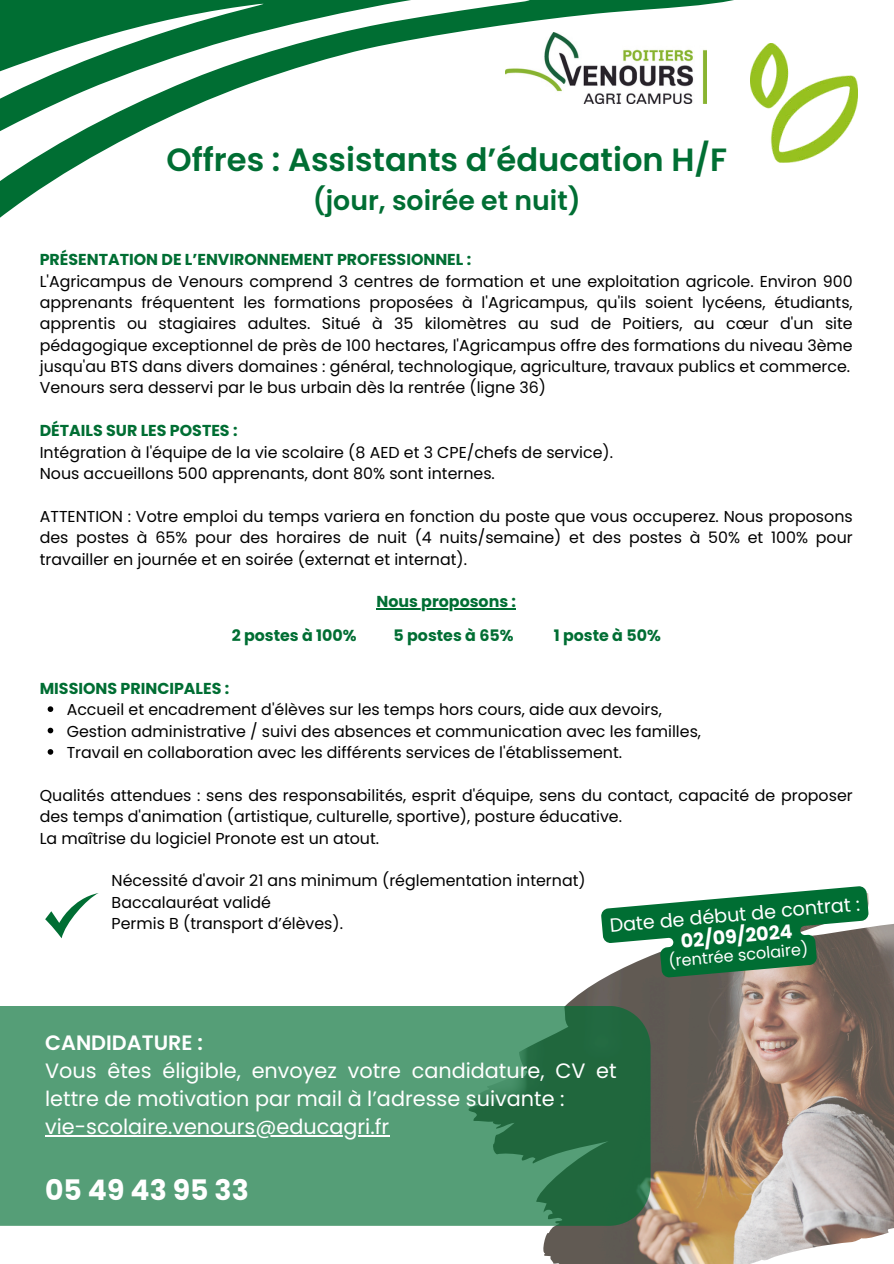
<style>
.page{position:relative;width:894px;height:1264px;background:#fff}
.page>*{position:absolute;margin:0;border:0;box-sizing:border-box;transform-origin:0 0}
.t1{font:600 32.1px "Poppins";color:#006e33}
.t2{font:700 28.2px "Poppins";color:#fff}
.t3{font:600 26.7px "Poppins";color:#006e33}
.t4{font:20.85px/28.2px "Poppins";color:#fff}
.t5{font:600 20.85px "Poppins";color:#fff}
.t6{font:19.05px "Poppins";color:#fff}
.t7{font:700 19.05px "Poppins";color:#fff}
.t8{font:16.05px "Poppins";color:#fff}
.t9{font:15.9px/21.3px "Poppins";color:#000}
.t10{font:700 15.9px "Poppins";color:#006e33}
</style>
<div class="page">
<hr style="left:376px;top:608px;width:140px;height:1px;background:#006e33">
<svg style="left:48px;top:706px;width:5px;height:6px"></svg>
<svg style="left:48px;top:727px;width:5px;height:6px"></svg>
<svg style="left:48px;top:749px;width:5px;height:5px"></svg>
<svg style="left:0;top:0;width:796px;height:218px"></svg>
<img style="left:468px;top:893px;width:425px;height:370px">
<svg style="left:0;top:1005px;width:650px;height:220px;fill:#559e77"></svg>
<svg style="left:45px;top:893px;width:54px;height:45px"></svg>
<img style="left:750px;top:43px;width:107px;height:119px">
<img style="left:506px;top:32px;width:200px;height:71px">
<hr style="left:45px;top:1135px;width:344px;height:1px;background:#fff">
<svg style="left:600px;top:886px;width:268px;height:91px"></svg>
<h1 class="t1" style="left:166px;top:141px;width:562px">Offres : Assistants d’éducation H/F</h1>
<h3 class="t3" style="left:313px;top:185px;width:269px">(jour, soirée et nuit)</h3>
<p class="t10" style="left:40px;top:250px;width:433px">PRÉSENTATION DE L’ENVIRONNEMENT PROFESSIONNEL :</p>
<p class="t9" style="left:40px;top:270px;width:814px">L'Agricampus de Venours comprend 3 centres de formation et une exploitation agricole. Environ 900 apprenants fréquentent les formations proposées à l'Agricampus, qu'ils soient lycéens, étudiants, apprentis ou stagiaires adultes. Situé à 35 kilomètres au sud de Poitiers, au cœur d'un site pédagogique exceptionnel de près de 100 hectares, l'Agricampus offre des formations du niveau 3ème jusqu'au BTS dans divers domaines : général, technologique, agriculture, travaux publics et commerce.<br>Venours sera desservi par le bus urbain dès la rentrée (ligne 36)</p>
<p class="t10" style="left:40px;top:421px;width:199px">DÉTAILS SUR LES POSTES :</p>
<p class="t9" style="left:40px;top:441px;width:574px">Intégration à l'équipe de la vie scolaire (8 AED et 3 CPE/chefs de service).<br>Nous accueillons 500 apprenants, dont 80% sont internes.</p>
<p class="t9" style="left:40px;top:505px;width:814px;text-align:justify">ATTENTION : Votre emploi du temps variera en fonction du poste que vous occuperez. Nous proposons des postes à 65% pour des horaires de nuit (4 nuits/semaine) et des postes à 50% et 100% pour travailler en journée et en soirée (externat et internat).</p>
<p class="t10" style="left:376px;top:592px;width:141px">Nous proposons :</p>
<p class="t10" style="left:231px;top:626px;width:126px">2 postes à 100%</p>
<p class="t10" style="left:393px;top:626px;width:121px">5 postes à 65%</p>
<p class="t10" style="left:553px;top:626px;width:108px">1 poste à 50%</p>
<p class="t10" style="left:40px;top:679px;width:191px">MISSIONS PRINCIPALES :</p>
<p class="t9" style="left:67px;top:699px;width:635px">Accueil et encadrement d'élèves sur les temps hors cours, aide aux devoirs,<br>Gestion administrative / suivi des absences et communication avec les familles,<br>Travail en collaboration avec les différents services de l'établissement.</p>
<p class="t9" style="left:40px;top:784px;width:814px">Qualités attendues : sens des responsabilités, esprit d'équipe, sens du contact, capacité de proposer des temps d'animation (artistique, culturelle, sportive), posture éducative.<br>La maîtrise du logiciel Pronote est un atout.</p>
<p class="t9" style="left:112px;top:870px;width:475px">Nécessité d'avoir 21 ans minimum (réglementation internat)<br>Baccalauréat validé<br>Permis B (transport d’élèves).</p>
<p class="t6" style="left:608px;top:914px;width:252px;rotate:-5deg">Date de début de contrat :</p>
<p class="t7" style="left:679px;top:929px;width:114px;rotate:-5deg">02/09/2024</p>
<p class="t8" style="left:667px;top:951px;width:142px;rotate:-5deg">(rentrée scolaire)</p>
<h3 class="t5" style="left:45px;top:1030px;width:159px">CANDIDATURE :</h3>
<h3 class="t4" style="left:45px;top:1056px;width:573px">Vous êtes éligible, envoyez votre candidature, CV et lettre de motivation par mail à l’adresse suivante : vie-scolaire.venours@educagri.fr</h3>
<h2 class="t2" style="left:45px;top:1173px;width:205px">05 49 43 95 33</h2>
</div>
